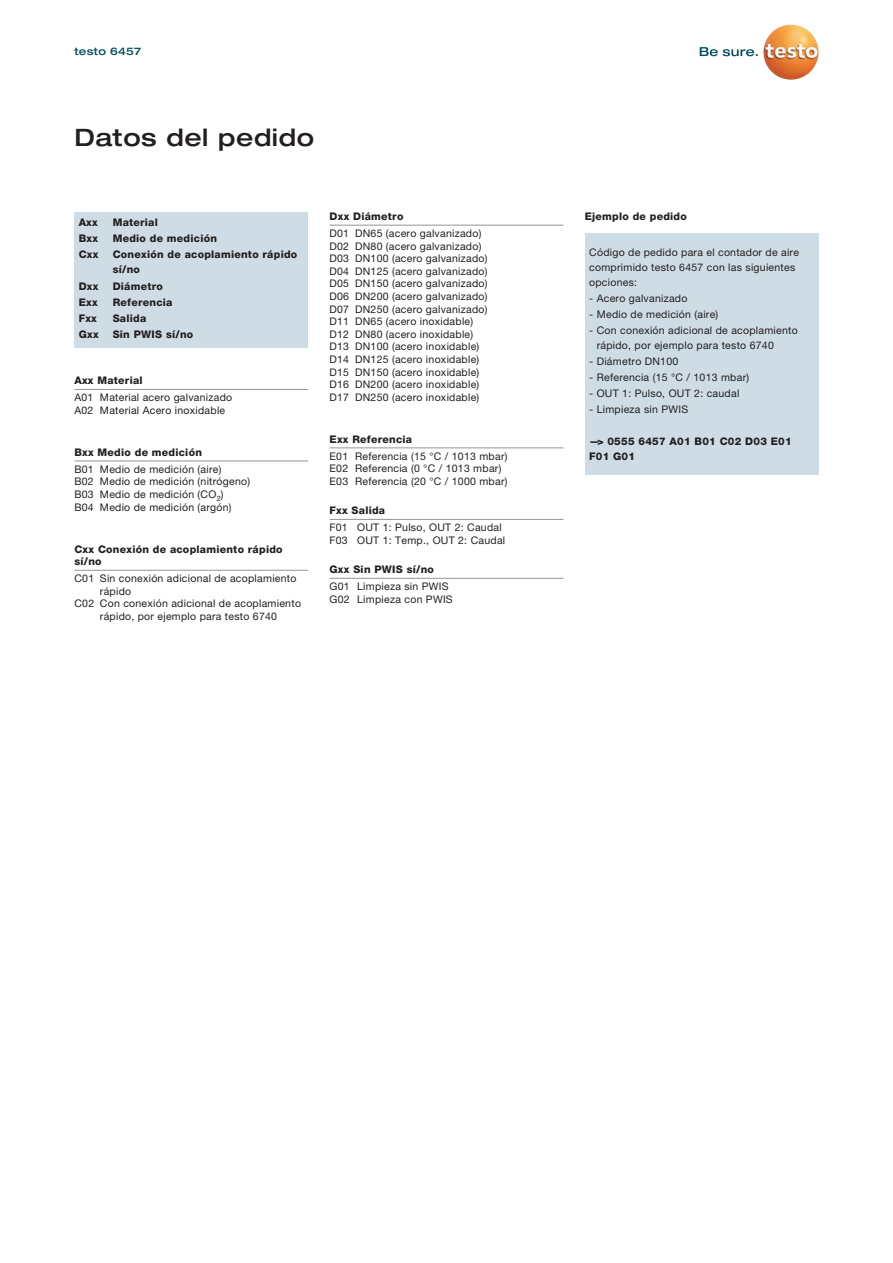
<style>
.page{position:relative;width:893px;height:1263px;background:#fff}
.page>*{position:absolute;margin:0;border:0;box-sizing:border-box;transform-origin:0 0}
.t1{font:500 expanded 24px "Helvetica Neue LTW1 G";letter-spacing:.025em;color:#231f20}
.t2{font:10.5px/12.6px "Helvetica Neue LTW1 G";letter-spacing:.025em;color:#231f20}
.t3{font:800 10.5px/15px "Helvetica Neue LTW1 G";letter-spacing:.025em;color:#231f20}
.t4{font:500 expanded 10.5px "Helvetica Neue LTW1 G";letter-spacing:.025em;color:#074f64}
</style>
<div class="page">
<svg style="left:700px;top:47px;width:58px;height:9px"></svg>
<img style="left:763px;top:24px;width:56px;height:56px;border-radius:28px">
<div style="left:74px;top:213px;width:234px;height:135px;background:#cedce5"></div>
<div style="left:585px;top:234px;width:234px;height:241px;background:#cedce5"></div>
<hr style="left:74px;top:389px;width:234px;height:1px;background:#939598">
<hr style="left:74px;top:461px;width:234px;height:1px;background:#939598">
<hr style="left:74px;top:570px;width:234px;height:1px;background:#939598">
<hr style="left:330px;top:225px;width:233px;height:1px;background:#939598">
<hr style="left:330px;top:447px;width:233px;height:1px;background:#939598">
<hr style="left:330px;top:519px;width:233px;height:1px;background:#939598">
<hr style="left:330px;top:578px;width:233px;height:1px;background:#939598">
<p class="t4" style="left:74px;top:44px;width:68px">testo 6457</p>
<h1 class="t1" style="left:74px;top:122px;width:241px">Datos del pedido</h1>
<p class="t3" style="left:79px;top:215px;width:21px">Axx</p>
<p class="t3" style="left:113px;top:215px;width:47px">Material</p>
<p class="t3" style="left:79px;top:231px;width:21px">Bxx</p>
<p class="t3" style="left:113px;top:231px;width:106px">Medio de medición</p>
<p class="t3" style="left:79px;top:247px;width:21px">Cxx</p>
<p class="t3" style="left:113px;top:247px;width:186px">Conexión de acoplamiento rápido sí/no</p>
<p class="t3" style="left:79px;top:278px;width:21px">Dxx</p>
<p class="t3" style="left:113px;top:278px;width:52px">Diámetro</p>
<p class="t3" style="left:79px;top:294px;width:20px">Exx</p>
<p class="t3" style="left:113px;top:294px;width:61px">Referencia</p>
<p class="t3" style="left:79px;top:310px;width:20px">Fxx</p>
<p class="t3" style="left:113px;top:310px;width:35px">Salida</p>
<p class="t3" style="left:79px;top:327px;width:21px">Gxx</p>
<p class="t3" style="left:113px;top:327px;width:82px">Sin PWIS sí/no</p>
<p class="t3" style="left:74px;top:373px;width:70px">Axx Material</p>
<p class="t2" style="left:74px;top:391px;width:159px">A01 Material acero galvanizado<br>A02 Material Acero inoxidable</p>
<p class="t3" style="left:74px;top:445px;width:129px">Bxx Medio de medición</p>
<p class="t2" style="left:74px;top:463px;width:177px">B01 Medio de medición (aire)<br>B02 Medio de medición (nitrógeno)<br>B03 Medio de medición (CO<sub>2</sub>)<br>B04 Medio de medición (argón)</p>
<p class="t3" style="left:74px;top:543px;width:210px;line-height:12.6px">Cxx Conexión de acoplamiento rápido sí/no</p>
<p class="t2" style="left:74px;top:572px;width:224px">C01 Sin conexión adicional de acoplamiento</p>
<p class="t2" style="left:100px;top:585px;width:33px">rápido</p>
<p class="t2" style="left:74px;top:597px;width:228px">C02 Con conexión adicional de acoplamiento</p>
<p class="t2" style="left:100px;top:610px;width:179px">rápido, por ejemplo para testo 6740</p>
<p class="t3" style="left:330px;top:209px;width:75px">Dxx Diámetro</p>
<p class="t3" style="left:585px;top:209px;width:104px">Ejemplo de pedido</p>
<p class="t2" style="left:330px;top:227px;width:160px">D01 DN65 (acero galvanizado)<br>D02 DN80 (acero galvanizado)<br>D03 DN100 (acero galvanizado)<br>D04 DN125 (acero galvanizado)<br>D05 DN150 (acero galvanizado)<br>D06 DN200 (acero galvanizado)<br>D07 DN250 (acero galvanizado)<br>D11 DN65 (acero inoxidable)<br>D12 DN80 (acero inoxidable)<br>D13 DN100 (acero inoxidable)<br>D14 DN125 (acero inoxidable)<br>D15 DN150 (acero inoxidable)<br>D16 DN200 (acero inoxidable)<br>D17 DN250 (acero inoxidable)</p>
<p class="t3" style="left:330px;top:432px;width:84px">Exx Referencia</p>
<p class="t2" style="left:330px;top:450px;width:179px">E01 Referencia (15 °C / 1013 mbar)<br>E02 Referencia (0 °C / 1013 mbar)<br>E03 Referencia (20 °C / 1000 mbar)</p>
<p class="t3" style="left:330px;top:503px;width:57px">Fxx Salida</p>
<p class="t2" style="left:330px;top:521px;width:177px">F01 OUT 1: Pulso, OUT 2: Caudal<br>F03 OUT 1: Temp., OUT 2: Caudal</p>
<p class="t3" style="left:330px;top:562px;width:106px">Gxx Sin PWIS sí/no</p>
<p class="t2" style="left:330px;top:580px;width:125px">G01 Limpieza sin PWIS<br>G02 Limpieza con PWIS</p>
<p class="t2" style="left:589px;top:244px;width:211px;line-height:15px">Código de pedido para el contador de aire comprimido testo 6457 con las siguientes opciones:</p>
<p class="t2" style="left:589px;top:292px;width:100px">- Acero galvanizado</p>
<p class="t2" style="left:589px;top:308px;width:131px">- Medio de medición (aire)</p>
<p class="t2" style="left:597px;top:323px;width:203px;line-height:15px;text-indent:-8px">- Con conexión adicional de acoplamiento rápido, por ejemplo para testo 6740</p>
<p class="t2" style="left:589px;top:355px;width:91px">- Diámetro DN100</p>
<p class="t2" style="left:589px;top:371px;width:161px">- Referencia (15 °C / 1013 mbar)</p>
<p class="t2" style="left:589px;top:387px;width:152px">- OUT 1: Pulso, OUT 2: caudal</p>
<p class="t2" style="left:589px;top:403px;width:101px">- Limpieza sin PWIS</p>
<p class="t3" style="left:589px;top:434px;width:204px">—&gt; 0555 6457 A01 B01 C02 D03 E01<br>F01 G01</p>
</div>
